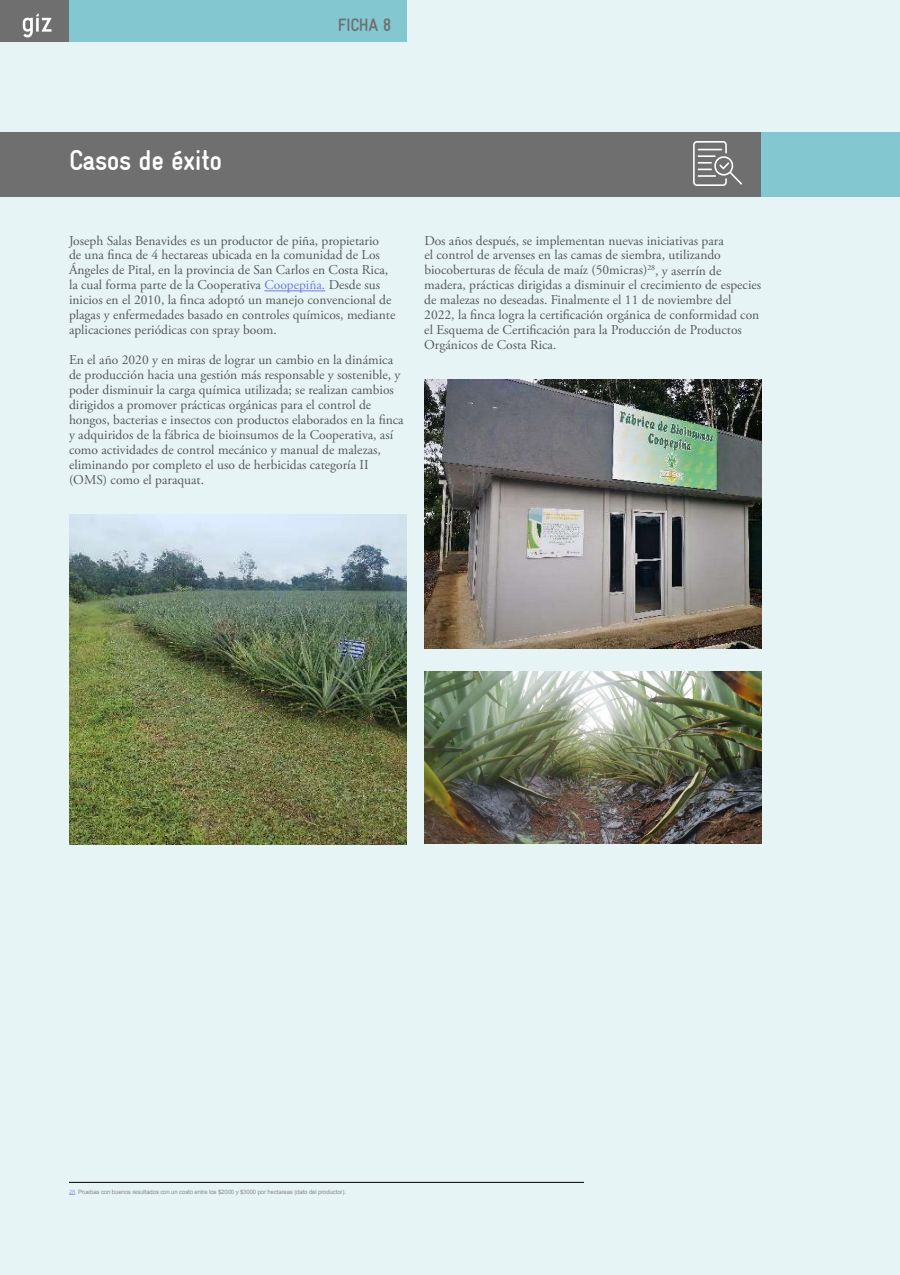
<style>
.page{position:relative;width:900px;height:1275px;background:#e6f4f6}
.page>*{position:absolute;margin:0;border:0;box-sizing:border-box;transform-origin:0 0}
.t1{font:700 condensed 28.5px "GIZ Gravur TT";letter-spacing:-.02em;color:#fff}
.t2{font:700 condensed 18px "GIZ Gravur TT";letter-spacing:-.02em;color:#6f6f6f}
.t3{font:13.5px/15px "Adobe Garamond Pro";color:#58595b}
.t4{font:6px "Arial";letter-spacing:-.02em;color:#8a8c8e}
.s1{color:#727dde}
.s2{color:#9ea5e8}
</style>
<div class="page">
<hr style="left:264px;top:291px;width:61px;height:1px;background:#727dde">
<div style="left:0;top:132px;width:762px;height:64px;background:#6f6f6f"></div>
<div style="left:761px;top:132px;width:139px;height:64px;background:#83c8d1"></div>
<svg style="left:693px;top:141px;width:49px;height:45px"></svg>
<img style="left:69px;top:514px;width:337px;height:330px">
<hr style="left:69px;top:1182px;width:515px;height:1px;background:#000">
<img style="left:424px;top:380px;width:338px;height:268px">
<img style="left:424px;top:672px;width:338px;height:171px">
<div style="left:0;top:0;width:337px;height:42px;background:#6f6f6f"></div>
<div style="left:69px;top:0;width:337px;height:42px;background:#83c8d1"></div>
<svg style="left:23px;top:13px;width:29px;height:25px"></svg>
<h2 class="t2" style="left:338px;top:15px;width:55px">FICHA 8</h2>
<h1 class="t1" style="left:69px;top:144px;width:155px">Casos de éxito</h1>
<p class="t3" style="left:69px;top:233px;width:328px">Joseph Salas Benavides es un productor de piña, propietario<br>de una finca de 4 hectareas ubicada en la comunidad de Los Ángeles de Pital, en la provincia de San Carlos en Costa Rica, la cual forma parte de la Cooperativa <span class="s1">Coopepiña.</span> Desde sus inicios en el 2010, la finca adoptó un manejo convencional de plagas y enfermedades basado en controles químicos, mediante aplicaciones periódicas con spray boom.</p>
<p class="t3" style="left:69px;top:353px;width:336px">En el año 2020 y en miras de lograr un cambio en la dinámica de producción hacia una gestión más responsable y sostenible, y poder disminuir la carga química utilizada; se realizan cambios dirigidos a promover prácticas orgánicas para el control de hongos, bacterias e insectos con productos elaborados en la finca y adquiridos de la fábrica de bioinsumos de la Cooperativa, así como actividades de control mecánico y manual de malezas, eliminando por completo el uso de herbicidas categoría II (OMS) como el paraquat.</p>
<p class="t3" style="left:424px;top:233px;width:338px">Dos años después, se implementan nuevas iniciativas para<br>el control de arvenses en las camas de siembra, utilizando biocoberturas de fécula de maíz (50micras)<sup>28</sup>, y aserrín de madera, prácticas dirigidas a disminuir el crecimiento de especies de malezas no deseadas. Finalmente el 11 de noviembre del 2022, la finca logra la certificación orgánica de conformidad con el Esquema de Certificación para la Producción de Productos Orgánicos de Costa Rica.</p>
<p class="t4" style="left:69px;top:1188px;width:279px"><span class="s2">28</span> Pruebas con buenos resultados con un costo entre los $2000 y $3000 por hectareas (dato del productor).</p>
</div>
